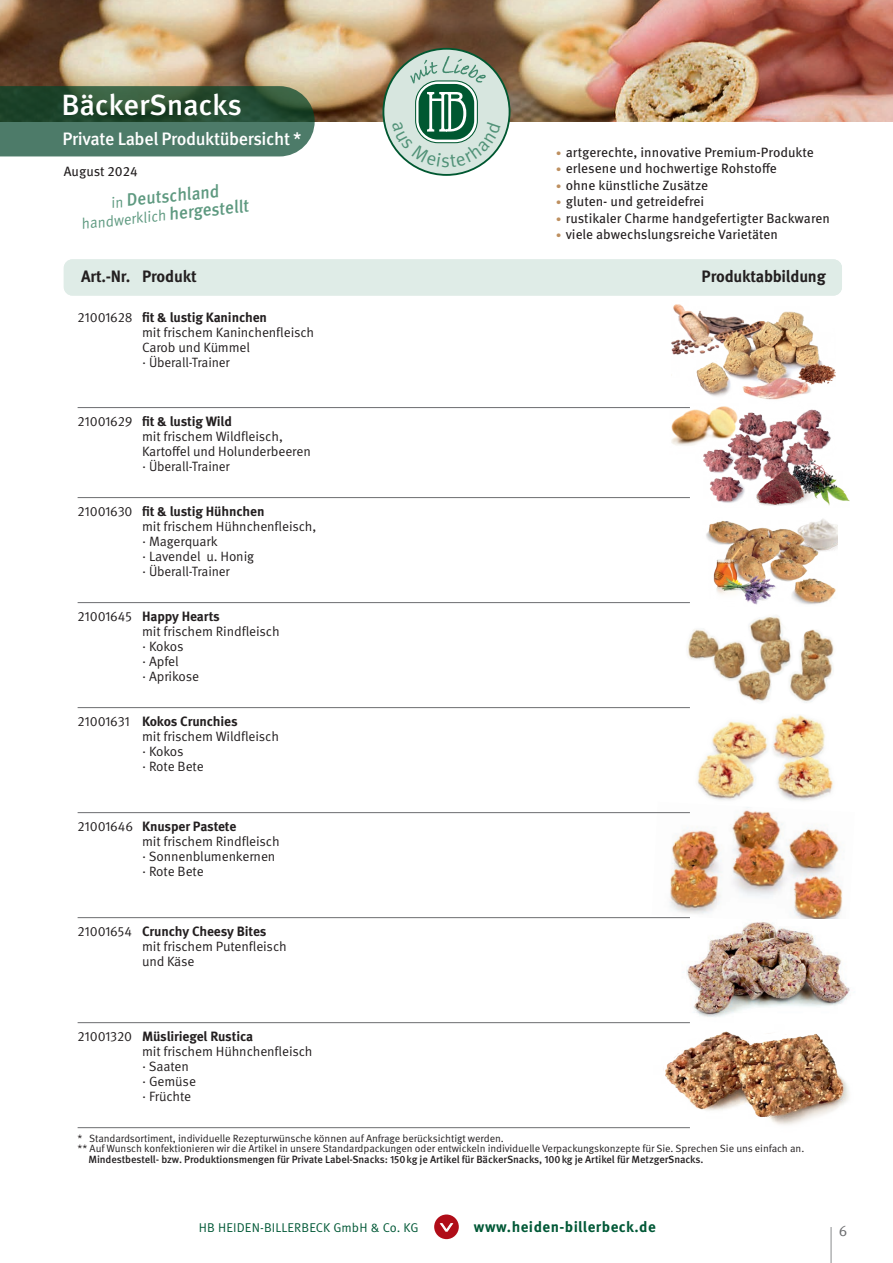
<style>
.page{position:relative;width:893px;height:1263px;background:#fff}
.page>*{position:absolute;margin:0;border:0;box-sizing:border-box;transform-origin:0 0}
.t1{font:55.5px "Meta Pro Norm";color:#6c6d70;scale:.2 1}
.t2{font:500 29.25px "Meta Pro";letter-spacing:-.015em;color:#fff}
.t3{font:500 18px "Meta Pro";letter-spacing:-.02em;color:#fff}
.t4{font:500 17.85px "Meta Pro";color:#5e9980;scale:.95 1}
.t5{font:700 16.5px "Meta Pro";letter-spacing:-.01em;color:#231f20}
.t6{font:15.3px "Meta Pro Norm";color:#5e9980;scale:.95 1}
.t7{font:700 15px "Meta Pro";letter-spacing:.03em;color:#005836}
.t8{font:15px "Meta Pro Norm";color:#6c6d70}
.t9{font:13.5px/15px "Meta Pro Norm";letter-spacing:-.01em;color:#231f20}
.t10{font:13.5px "Meta Pro";color:#231f20}
.t11{font:700 13.5px "Meta Pro";letter-spacing:-.01em;color:#231f20}
.t12{font:12.75px "Meta Pro Norm";letter-spacing:.01em;color:#005836}
.t13{font:10.5px/10.5px "Meta Pro Norm";letter-spacing:-.01em;color:#231f20}
.t14{font:500 10.5px "Meta Pro";letter-spacing:-.01em;color:#231f20}
.s1{font-family:"Meta Pro Norm";font-weight:400;font-size:15.3px}
.s2{font-family:"Meta Pro";font-weight:500;font-size:17.85px}
.s3{font-size:10.5px;color:#be9060}
.s4{font-family:"Meta Pro Norm";font-weight:400}
</style>
<div class="page">
<img style="left:0;top:0;width:893px;height:121px">
<svg style="left:0;top:86px;width:315px;height:70px;background:#3c654e"></svg>
<svg style="left:383px;top:49px;width:127px;height:126px;background:#b6d0c4"></svg>
<svg style="left:410px;top:56px;width:76px;height:28px;background:#b9d1c6"></svg>
<svg style="left:416px;top:81px;width:61px;height:62px"></svg>
<div style="left:419px;top:84px;width:55px;height:56px;background:#005831;border-radius:19px"></div>
<div style="left:64px;top:259px;width:778px;height:37px;background:#dfece7"></div>
<div style="left:434px;top:1214px;width:25px;height:25px;background:#b00d18;border-radius:50%"></div>
<svg style="left:440px;top:1223px;width:13px;height:8px"></svg>
<img style="left:669px;top:407px;width:180px;height:99px">
<img style="left:672px;top:304px;width:163px;height:103px">
<img style="left:706px;top:519px;width:132px;height:73px">
<img style="left:664px;top:592px;width:171px;height:117px">
<img style="left:652px;top:813px;width:191px;height:106px">
<img style="left:677px;top:702px;width:166px;height:115px">
<img style="left:675px;top:922px;width:175px;height:102px">
<img style="left:645px;top:1031px;width:204px;height:98px">
<hr style="left:78px;top:407px;width:612px;height:1px;background:#6c6d70">
<hr style="left:78px;top:497px;width:612px;height:1px;background:#6c6d70">
<hr style="left:78px;top:602px;width:612px;height:1px;background:#6c6d70">
<hr style="left:78px;top:707px;width:612px;height:1px;background:#6c6d70">
<hr style="left:78px;top:812px;width:612px;height:1px;background:#6c6d70">
<hr style="left:78px;top:917px;width:612px;height:1px;background:#6c6d70">
<hr style="left:78px;top:1022px;width:612px;height:1px;background:#6c6d70">
<hr style="left:78px;top:1127px;width:612px;height:1px;background:#6c6d70">
<svg style="left:392px;top:92px;width:109px;height:76px"></svg>
<h2 class="t2" style="left:62px;top:82px;width:182px">BäckerSnacks</h2>
<h3 class="t3" style="left:63px;top:125px;width:240px">Private Label Produktübersicht *</h3>
<h3 class="t4" style="left:110px;top:188px;width:116px;rotate:-6deg"><span class="s1">in</span> Deutschland</h3>
<p class="t10" style="left:64px;top:161px;width:75px">August 2024</p>
<p class="t6" style="left:80px;top:212px;width:178px;rotate:-6deg">handwerklich <span class="s2">hergestellt</span></p>
<p class="t10" style="left:556px;top:142px;width:259px"><span class="s3">•</span> artgerechte, innovative Premium-Produkte</p>
<p class="t10" style="left:556px;top:158px;width:222px"><span class="s3">•</span> erlesene und hochwertige Rohstoffe</p>
<p class="t10" style="left:556px;top:175px;width:154px"><span class="s3">•</span> ohne künstliche Zusätze</p>
<p class="t10" style="left:556px;top:191px;width:150px"><span class="s3">•</span> gluten- und getreidefrei</p>
<p class="t10" style="left:556px;top:208px;width:275px"><span class="s3">•</span> rustikaler Charme handgefertigter Backwaren</p>
<p class="t10" style="left:556px;top:224px;width:223px"><span class="s3">•</span> viele abwechslungsreiche Varietäten</p>
<p class="t5" style="left:81px;top:264px;width:117px">Art.-Nr. Produkt</p>
<p class="t5" style="left:702px;top:264px;width:126px">Produktabbildung</p>
<p class="t11" style="left:78px;top:306px;width:191px"><span class="s4">21001628</span> fit &amp; lustig Kaninchen</p>
<p class="t9" style="left:142px;top:324px;width:174px">mit frischem Kaninchenfleisch<br>Carob und Kümmel<br>· Überall-Trainer</p>
<p class="t11" style="left:78px;top:411px;width:156px"><span class="s4">21001629</span> fit &amp; lustig Wild</p>
<p class="t9" style="left:142px;top:428px;width:170px">mit frischem Wildfleisch,<br>Kartoffel und Holunderbeeren · Überall-Trainer</p>
<p class="t11" style="left:78px;top:501px;width:188px"><span class="s4">21001630</span> fit &amp; lustig Hühnchen</p>
<p class="t9" style="left:142px;top:518px;width:176px">mit frischem Hühnchenfleisch, · Magerquark<br>· Lavendel u. Honig<br>· Überall-Trainer</p>
<p class="t11" style="left:78px;top:606px;width:144px"><span class="s4">21001645</span> Happy Hearts</p>
<p class="t9" style="left:142px;top:623px;width:139px">mit frischem Rindfleisch · Kokos<br>· Apfel<br>· Aprikose</p>
<p class="t11" style="left:78px;top:711px;width:162px"><span class="s4">21001631</span> Kokos Crunchies</p>
<p class="t9" style="left:142px;top:728px;width:138px">mit frischem Wildfleisch · Kokos<br>· Rote Bete</p>
<p class="t11" style="left:78px;top:816px;width:160px"><span class="s4">21001646</span> Knusper Pastete</p>
<p class="t9" style="left:142px;top:833px;width:139px">mit frischem Rindfleisch · Sonnenblumenkernen · Rote Bete</p>
<p class="t11" style="left:78px;top:921px;width:190px"><span class="s4">21001654</span> Crunchy Cheesy Bites</p>
<p class="t9" style="left:142px;top:938px;width:146px">mit frischem Putenfleisch und Käse</p>
<p class="t11" style="left:78px;top:1026px;width:177px"><span class="s4">21001320</span> Müsliriegel Rustica</p>
<p class="t9" style="left:142px;top:1043px;width:172px">mit frischem Hühnchenfleisch · Saaten<br>· Gemüse<br>· Früchte</p>
<p class="t13" style="left:78px;top:1132px;width:728px">* Standardsortiment, individuelle Rezepturwünsche können auf Anfrage berücksichtigt werden.<br>** Auf Wunsch konfektionieren wir die Artikel in unsere Standardpackungen oder entwickeln individuelle Verpackungskonzepte für Sie. Sprechen Sie uns einfach an.</p>
<p class="t14" style="left:88px;top:1151px;width:617px">Mindestbestell- bzw. Produktionsmengen für Private Label-Snacks: 150 kg je Artikel für BäckerSnacks, 100 kg je Artikel für MetzgerSnacks.</p>
<p class="t12" style="left:199px;top:1218px;width:221px">HB HEIDEN-BILLERBECK GmbH &amp; Co. KG</p>
<p class="t7" style="left:474px;top:1215px;width:183px">www.heiden-billerbeck.de</p>
<h1 class="t1" style="left:830px;top:1208px;width:16px">|</h1>
<p class="t8" style="left:839px;top:1220px;width:10px">6</p>
</div>
